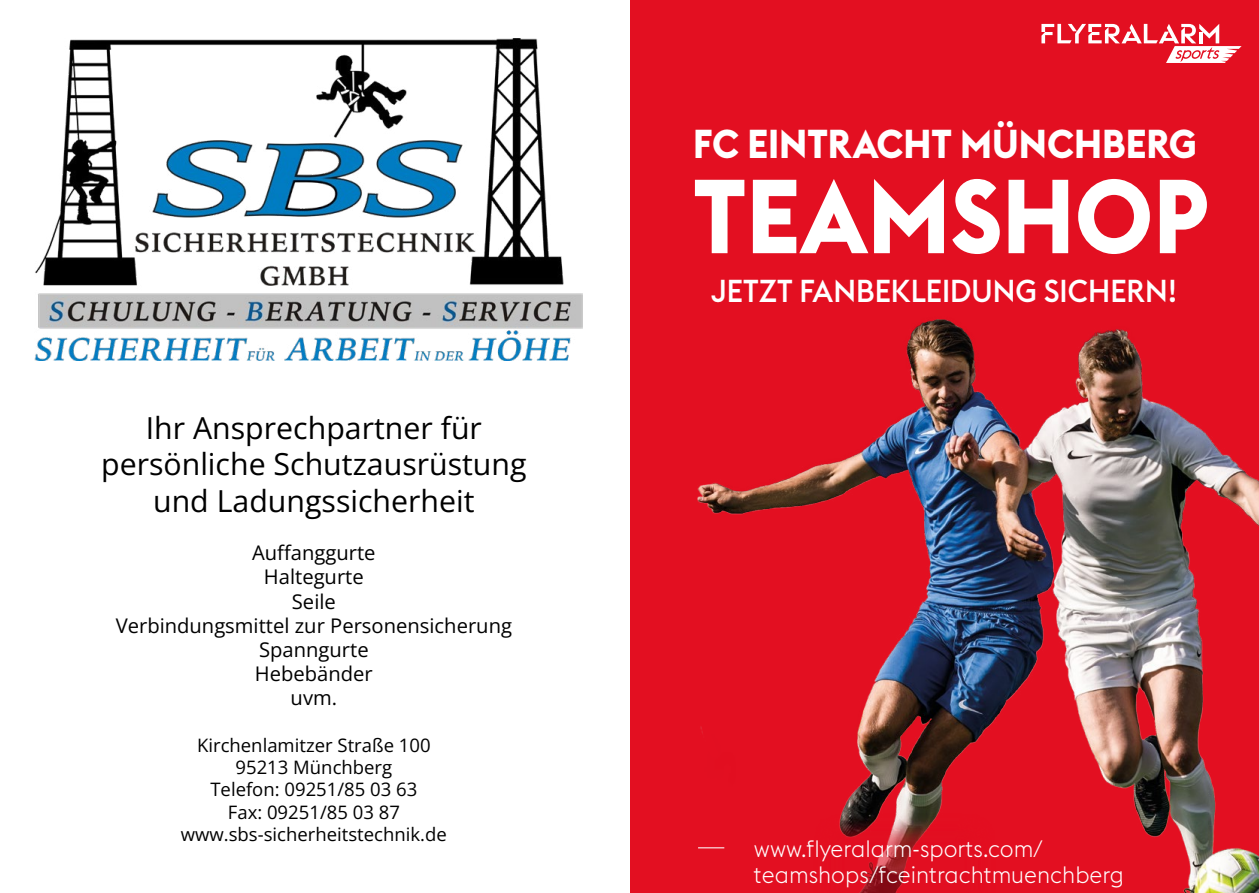
<style>
.page{position:relative;width:1259px;height:893px;background:#fff}
.page>*{position:absolute;margin:0;border:0;box-sizing:border-box;transform-origin:0 0}
.t1{font:700 103.35px "Euclid FA";color:#fff;scale:.95 1}
.t2{font:700 39.75px "Euclid FA";color:#fff;scale:.95 1}
.t3{font:500 31.35px "Euclid FA";color:#fff;scale:.95 1}
.t4{font:30.3px/36.3px "Open Sans";color:#000;text-align:center}
.t5{font:300 23.4px/26.2px "Euclid FA";color:#fff;scale:.95 1}
.t6{font:20.25px/24.3px "Open Sans";color:#000;text-align:center}
.t7{font:18.45px/22.2px "Open Sans";color:#000;text-align:center}
</style>
<div class="page">
<img style="left:35px;top:38px;width:547px;height:322px">
<div style="left:630px;top:0;width:629px;height:893px;background:#e30f21"></div>
<img style="left:697px;top:319px;width:562px;height:574px">
<img style="left:776px;top:776px;width:256px;height:117px">
<svg style="left:698px;top:847px;width:26px;height:1px"></svg>
<svg style="left:1041px;top:24px;width:200px;height:39px"></svg>
<h3 class="t4" style="left:101px;top:409px;width:427px">Ihr Ansprechpartner für persönliche Schutzausrüstung und Ladungssicherheit</h3>
<p class="t6" style="left:116px;top:540px;width:398px">Auffanggurte<br>Haltegurte<br>Seile<br>Verbindungsmittel zur Personensicherung<br>Spanngurte<br>Hebebänder<br>uvm.</p>
<p class="t7" style="left:181px;top:734px;width:267px">Kirchenlamitzer Straße 100<br>95213 Münchberg<br>Telefon: 09251/85 03 63<br>Fax: 09251/85 03 87 www.sbs-sicherheitstechnik.de</p>
<h2 class="t2" style="left:693px;top:121px;width:531px">FC EINTRACHT MÜNCHBERG</h2>
<h1 class="t1" style="left:693px;top:157px;width:544px">TEAMSHOP</h1>
<h3 class="t3" style="left:711px;top:273px;width:492px">JETZT FANBEKLEIDUNG SICHERN!</h3>
<p class="t5" style="left:754px;top:835px;width:391px">www.flyeralarm-sports.com/ teamshops/fceintrachtmuenchberg</p>
</div>
